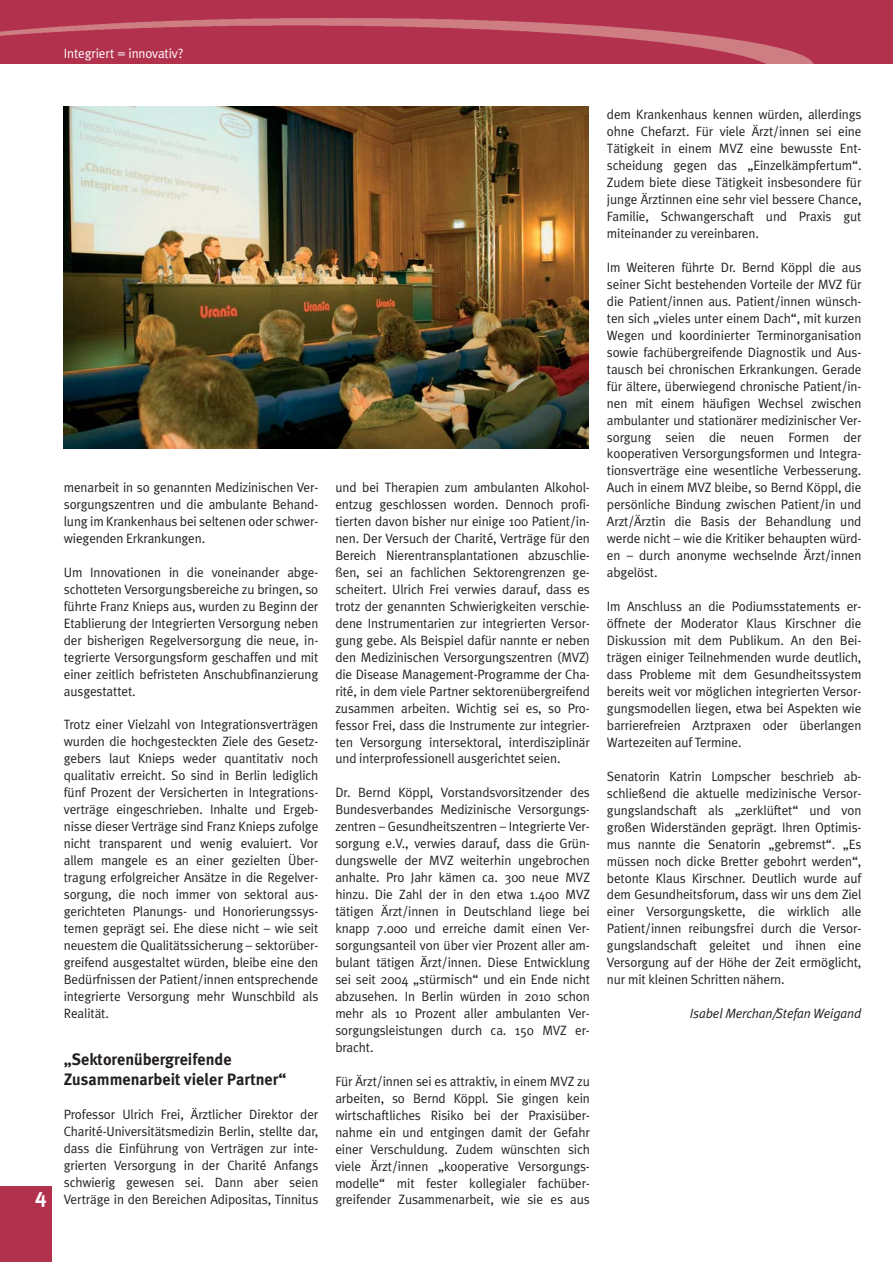
<style>
.page{position:relative;width:893px;height:1262px;background:#fff}
.page>*{position:absolute;margin:0;border:0;box-sizing:border-box;transform-origin:0 0}
.t1{font:700 21px "Meta Plus";color:#fff}
.t2{font:700 16.5px/19.8px "Meta Plus";color:#231f20}
.t3{font:13.5px/17px "Meta Plus Normal";letter-spacing:-.01em;color:#231f20;text-align:justify}
.t4{font:italic 13.5px "Meta Plus Normal";letter-spacing:-.01em;color:#231f20}
.t5{font:13.5px "Meta Plus Normal";letter-spacing:-.01em;color:#fff}
</style>
<div class="page">
<div style="left:0;top:0;width:892px;height:64px;background:#b2324e"></div>
<img style="left:0;top:17px;width:814px;height:47px">
<div style="left:0;top:1186px;width:51px;height:75px;background:#b2324e"></div>
<img style="left:64px;top:106px;width:524px;height:342px">
<p class="t5" style="left:64px;top:49px;width:121px">Integriert = innovativ?</p>
<h1 class="t1" style="left:35px;top:1188px;width:13px">4</h1>
<p class="t3" style="left:64px;top:480px;width:256px">menarbeit in so genannten Medizinischen Ver&shy;sorgungszentren und die ambulante Behand&shy;lung im Krankenhaus bei seltenen oder schwer&shy;wiegenden Erkrankungen.</p>
<p class="t3" style="left:64px;top:565px;width:256px">Um Innovationen in die voneinander abge&shy;schotteten Versorgungsbereiche zu bringen, so führte Franz Knieps aus, wurden zu Beginn der Etablierung der Integrierten Versorgung neben der bisherigen Regelversorgung die neue, in&shy;tegrierte Versorgungsform geschaffen und mit einer zeitlich befristeten Anschubfinanzierung ausgestattet.</p>
<p class="t3" style="left:64px;top:717px;width:256px">Trotz einer Vielzahl von Integrationsverträgen wurden die hochgesteckten Ziele des Gesetz&shy;gebers laut Knieps weder quantitativ noch qualitativ erreicht. So sind in Berlin lediglich fünf Prozent der Versicherten in Integrations&shy;verträge eingeschrieben. Inhalte und Ergeb&shy;nisse dieser Verträge sind Franz Knieps zufolge nicht transparent und wenig evaluiert. Vor allem mangele es an einer gezielten Über&shy;tragung erfolgreicher Ansätze in die Regelver&shy;sorgung, die noch immer von sektoral aus&shy;gerichteten Planungs- und Honorierungssys&shy;temen geprägt sei. Ehe diese nicht – wie seit neuestem die Qualitätssicherung – sektorüber&shy;greifend ausgestaltet würden, bleibe eine den Bedürfnissen der Patient/innen entsprechende integrierte Versorgung mehr Wunschbild als Realität.</p>
<p class="t2" style="left:64px;top:1051px;width:224px">„Sektorenübergreifende<br>Zusammenarbeit vieler Partner“</p>
<p class="t3" style="left:64px;top:1107px;width:256px">Professor Ulrich Frei, Ärztlicher Direktor der Charité-Universitätsmedizin Berlin, stellte dar, dass die Einführung von Verträgen zur inte&shy;grierten Versorgung in der Charité Anfangs schwierig gewesen sei. Dann aber seien Verträge in den Bereichen Adipositas, Tinnitus</p>
<p class="t3" style="left:335px;top:480px;width:256px">und bei Therapien zum ambulanten Alkohol&shy;entzug geschlossen worden. Dennoch profi&shy;tierten davon bisher nur einige 100 Patient/in&shy;nen. Der Versuch der Charité, Verträge für den Bereich Nierentransplantationen abzuschlie&shy;ßen, sei an fachlichen Sektorengrenzen ge&shy;scheitert. Ulrich Frei verwies darauf, dass es trotz der genannten Schwierigkeiten verschie&shy;dene Instrumentarien zur integrierten Versor&shy;gung gebe. Als Beispiel dafür nannte er neben den Medizinischen Versorgungszentren (MVZ) die Disease Management-Programme der Cha&shy;rité, in dem viele Partner sektorenübergreifend zusammen arbeiten. Wichtig sei es, so Pro&shy;fessor Frei, dass die Instrumente zur integrier&shy;ten Versorgung intersektoral, interdisziplinär und interprofessionell ausgerichtet seien.</p>
<p class="t3" style="left:335px;top:785px;width:256px">Dr. Bernd Köppl, Vorstandsvorsitzender des Bundesverbandes Medizinische Versorgungs&shy;zentren – Gesundheitszentren – Integrierte Ver&shy;sorgung e.V., verwies darauf, dass die Grün&shy;dungswelle der MVZ weiterhin ungebrochen anhalte. Pro Jahr kämen ca. 300 neue MVZ hinzu. Die Zahl der in den etwa 1.400 MVZ tätigen Ärzt/innen in Deutschland liege bei knapp 7.000 und erreiche damit einen Ver&shy;sorgungsanteil von über vier Prozent aller am&shy;bulant tätigen Ärzt/innen. Diese Entwicklung sei seit 2004 „stürmisch“ und ein Ende nicht abzusehen. In Berlin würden in 2010 schon mehr als 10 Prozent aller ambulanten Ver&shy;sorgungsleistungen durch ca. 150 MVZ er&shy;bracht.</p>
<p class="t3" style="left:335px;top:1074px;width:256px">Für Ärzt/innen sei es attraktiv, in einem MVZ zu arbeiten, so Bernd Köppl. Sie gingen kein wirtschaftliches Risiko bei der Praxisüber&shy;nahme ein und entgingen damit der Gefahr einer Verschuldung. Zudem wünschten sich viele Ärzt/innen „kooperative Versorgungs&shy;modelle“ mit fester kollegialer fachüber&shy;greifender Zusammenarbeit, wie sie es aus</p>
<p class="t3" style="left:607px;top:107px;width:256px">dem Krankenhaus kennen würden, allerdings ohne Chefarzt. Für viele Ärzt/innen sei eine Tätigkeit in einem MVZ eine bewusste Ent&shy;scheidung gegen das „Einzelkämpfertum“.<br>Zudem biete diese Tätigkeit insbesondere für junge Ärztinnen eine sehr viel bessere Chance, Familie, Schwangerschaft und Praxis gut miteinander zu vereinbaren.</p>
<p class="t3" style="left:607px;top:260px;width:256px">Im Weiteren führte Dr. Bernd Köppl die aus seiner Sicht bestehenden Vorteile der MVZ für die Patient/innen aus. Patient/innen wünsch&shy;ten sich „vieles unter einem Dach“, mit kurzen Wegen und koordinierter Terminorganisation sowie fachübergreifende Diagnostik und Aus&shy;tausch bei chronischen Erkrankungen. Gerade für ältere, überwiegend chronische Patient/in&shy;nen mit einem häufigen Wechsel zwischen ambulanter und stationärer medizinischer Ver&shy;sorgung seien die neuen Formen der kooperativen Versorgungsformen und Integra&shy;tionsverträge eine wesentliche Verbesserung.<br>Auch in einem MVZ bleibe, so Bernd Köppl, die persönliche Bindung zwischen Patient/in und Arzt/Ärztin die Basis der Behandlung und werde nicht – wie die Kritiker behaupten würd&shy;en – durch anonyme wechselnde Ärzt/innen abgelöst.</p>
<p class="t3" style="left:607px;top:599px;width:256px">Im Anschluss an die Podiumsstatements er&shy;öffnete der Moderator Klaus Kirschner die Diskussion mit dem Publikum. An den Bei&shy;trägen einiger Teilnehmenden wurde deutlich, dass Probleme mit dem Gesundheitssystem bereits weit vor möglichen integrierten Versor&shy;gungsmodellen liegen, etwa bei Aspekten wie barrierefreien Arztpraxen oder überlangen Wartezeiten auf Termine.</p>
<p class="t3" style="left:607px;top:769px;width:256px">Senatorin Katrin Lompscher beschrieb ab&shy;schließend die aktuelle medizinische Versor&shy;gungslandschaft als „zerklüftet“ und von großen Widerständen geprägt. Ihren Optimis&shy;mus nannte die Senatorin „gebremst“. „Es müssen noch dicke Bretter gebohrt werden“, betonte Klaus Kirschner. Deutlich wurde auf dem Gesundheitsforum, dass wir uns dem Ziel einer Versorgungskette, die wirklich alle Patient/innen reibungsfrei durch die Versor&shy;gungslandschaft geleitet und ihnen eine Versorgung auf der Höhe der Zeit ermöglicht, nur mit kleinen Schritten nähern.</p>
<p class="t4" style="left:690px;top:1008px;width:173px">Isabel Merchan/Stefan Weigand</p>
</div>
